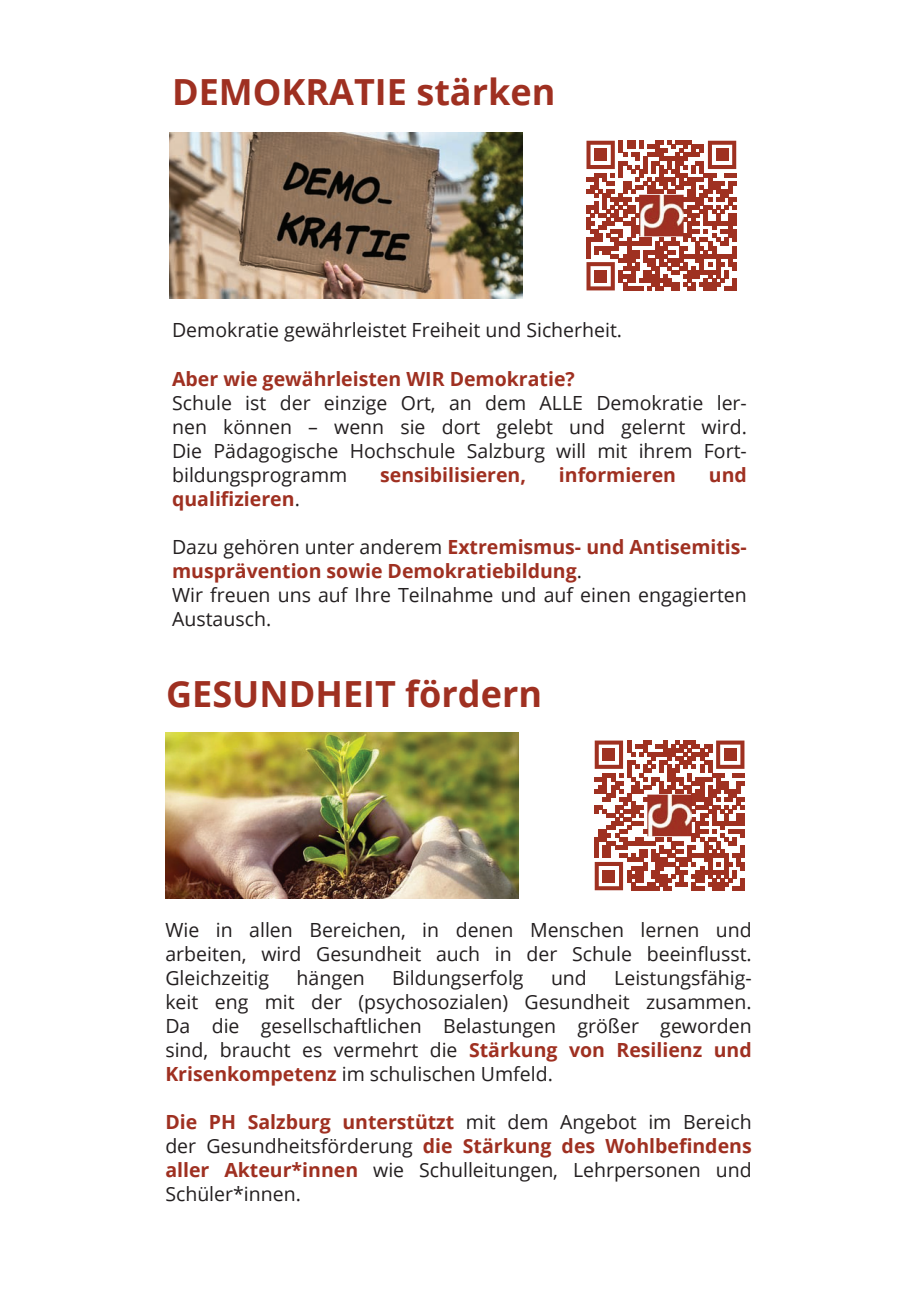
<style>
.page{position:relative;width:919px;height:1289px;background:#fff}
.page>*{position:absolute;margin:0;border:0;box-sizing:border-box;transform-origin:0 0}
.t1{font:700 36px "Open Sans";color:#9f3021}
.t2{font:19.5px/24px "Open Sans";color:#231f20;text-align:justify}
.t3{font:700 19.5px "Open Sans";color:#9f3021}
.s1{font-weight:400;color:#231f20}
.s2{font-weight:700;color:#9f3021}
</style>
<div class="page">
<img style="left:169px;top:133px;width:353px;height:165px">
<svg style="left:586px;top:141px;width:150px;height:149px"></svg>
<img style="left:165px;top:732px;width:353px;height:166px">
<svg style="left:594px;top:740px;width:150px;height:150px"></svg>
<h1 class="t1" style="left:172px;top:66px;width:385px">DEMOKRATIE stärken</h1>
<p class="t2" style="left:172px;top:318px;width:451px">Demokratie gewährleistet Freiheit und Sicherheit.</p>
<p class="t3" style="left:172px;top:364px;width:404px">Aber wie gewährleisten WIR Demokratie?</p>
<p class="t2" style="left:172px;top:390px;width:576px">Schule ist der einzige Ort, an dem ALLE Demokratie ler&shy;nen können – wenn sie dort gelebt und gelernt wird.<br>Die Pädagogische Hochschule Salzburg will mit ihrem Fort&shy;bildungsprogramm</p>
<p class="t3" style="left:380px;top:460px;width:147px">sensibilisieren,</p>
<p class="t3" style="left:559px;top:460px;width:119px">informieren</p>
<p class="t3" style="left:708px;top:460px;width:39px">und</p>
<p class="t3" style="left:172px;top:484px;width:129px">qualifizieren<span class="s1">.</span></p>
<p class="t2" style="left:172px;top:534px;width:576px;text-align:left">Dazu gehören unter anderem <span class="s2">Extremismus- und Antisemitis&shy;musprävention sowie Demokratiebildung</span>.<br>Wir freuen uns auf Ihre Teilnahme und auf einen engagierten Austausch.</p>
<h1 class="t1" style="left:166px;top:668px;width:377px">GESUNDHEIT fördern</h1>
<p class="t2" style="left:165px;top:917px;width:588px">Wie in allen Bereichen, in denen Menschen lernen und arbeiten, wird Gesundheit auch in der Schule beeinflusst.<br>Gleichzeitig</p>
<p class="t2" style="left:165px;top:965px;width:588px;text-indent:449px">Leistungsfähig&shy;keit eng mit der (psychosozialen) Gesundheit zusammen.<br>Da die gesellschaftlichen Belastungen größer geworden sind, braucht es vermehrt die <span class="s2">Stärkung von Resilienz und Krisenkompetenz</span> im schulischen Umfeld.</p>
<p class="t2" style="left:165px;top:1109px;width:588px"><span class="s2">Die PH Salzburg unterstützt</span> mit dem Angebot im Bereich der Gesundheitsförderung <span class="s2">die Stärkung des Wohlbefindens aller Akteur*innen</span> wie Schulleitungen, Lehrpersonen und Schüler*innen.</p>
<p class="t2" style="left:296px;top:965px;width:70px">hängen</p>
<p class="t2" style="left:392px;top:965px;width:133px">Bildungserfolg</p>
<p class="t2" style="left:551px;top:965px;width:37px">und</p>
</div>
